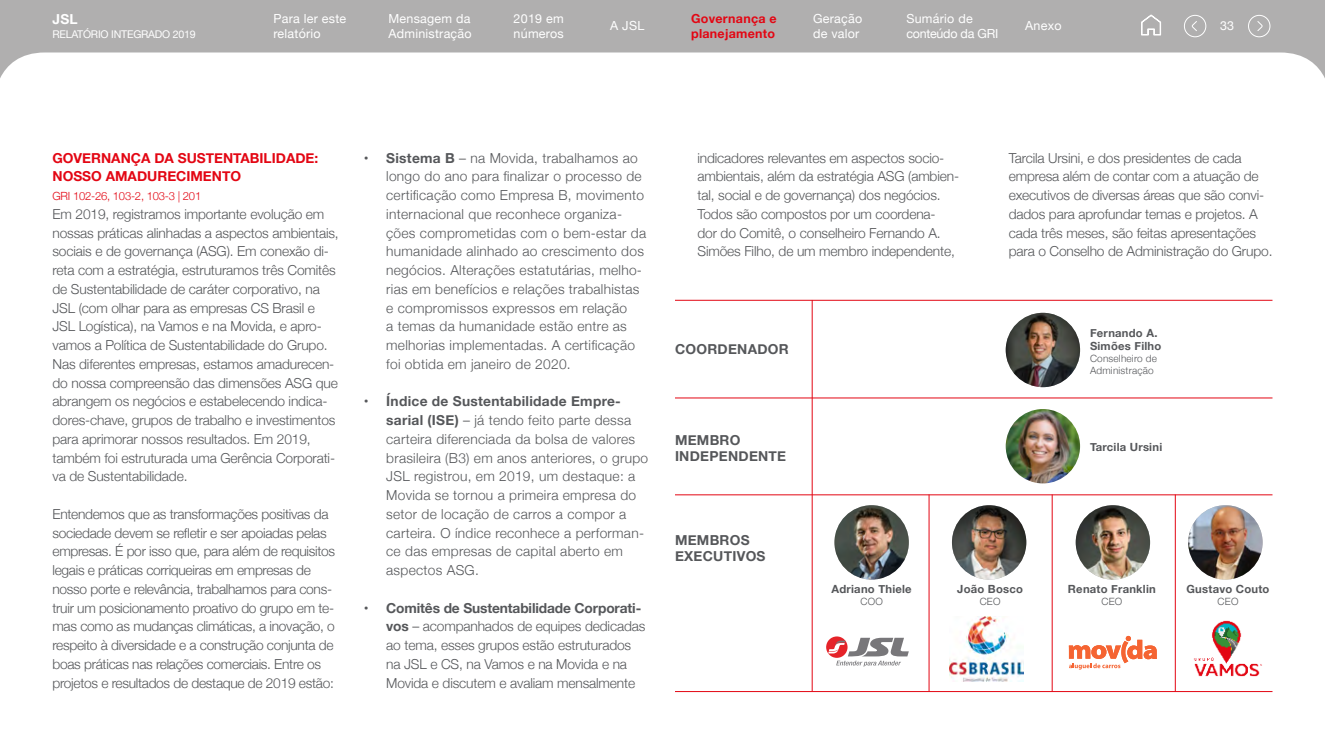
<style>
.page{position:relative;width:1325px;height:750px;background:#fff}
.page>*{position:absolute;margin:0;border:0;box-sizing:border-box;transform-origin:0 0}
.mancha_txt{font:300 13.75px/18.8px "Helvetica Neue";letter-spacing:-.01em;color:#55575a}
.mancha_txt-2{font:300 13.75px/18.8px "Helvetica Neue";letter-spacing:.02em;color:#55575a}
.t1{font:700 13.75px/18.8px "Helvetica Neue";color:#e30613}
.mancha_txt-3{font:700 13.75px/16.5px "Helvetica Neue";letter-spacing:.02em;color:#55575a}
.t2{font:700 13.75px "Helvetica Neue";color:#fff}
.t3{font:12.5px/15px "Helvetica Neue";letter-spacing:.02em;color:#fff}
.t4{font:700 12.5px/15px "Helvetica Neue";letter-spacing:.02em;color:#e30613}
.t5{font:12.5px/15px "Helvetica Neue";letter-spacing:-.02em;color:#fff}
.mancha_txt-4{font:700 11.25px/13.5px "Helvetica Neue";letter-spacing:.02em;color:#55575a}
.t6{font:300 11.25px "Helvetica Neue";letter-spacing:-.02em;color:#e30613}
.t7{font:10.62px "Helvetica Neue";letter-spacing:-.02em;color:#fff}
.mancha_txt-5{font:300 10px/12px "Helvetica Neue";letter-spacing:.02em;color:#55575a}
.s1{font-weight:700}
</style>
<div class="page">
<svg style="left:826px;top:636px;width:22px;height:22px"></svg>
<svg style="left:828px;top:638px;width:81px;height:29px"></svg>
<hr style="left:675px;top:495px;width:597px;height:1px;background:#e30613">
<hr style="left:929px;top:495px;width:1px;height:196px;background:#e30613">
<hr style="left:812px;top:300px;width:1px;height:391px;background:#e30613">
<hr style="left:1052px;top:495px;width:1px;height:196px;background:#e30613">
<hr style="left:1175px;top:495px;width:1px;height:196px;background:#e30613">
<img style="left:949px;top:617px;width:74px;height:64px">
<img style="left:1006px;top:313px;width:74px;height:74px;border-radius:37px">
<img style="left:1006px;top:409px;width:74px;height:74px;border-radius:37px">
<hr style="left:675px;top:398px;width:597px;height:1px;background:#e30613">
<hr style="left:675px;top:691px;width:597px;height:1px;background:#e30613">
<hr style="left:675px;top:300px;width:597px;height:1px;background:#e30613">
<img style="left:1188px;top:505px;width:75px;height:75px;border-radius:37px">
<img style="left:834px;top:505px;width:75px;height:75px;border-radius:37px">
<img style="left:952px;top:505px;width:74px;height:75px;border-radius:37px">
<img style="left:1076px;top:505px;width:74px;height:75px;border-radius:37px">
<img style="left:1193px;top:620px;width:69px;height:57px">
<svg style="left:1069px;top:636px;width:88px;height:34px"></svg>
<svg style="left:0;top:0;width:1325px;height:78px;fill:#b0afaf"></svg>
<div style="left:1184px;top:15px;width:22px;height:22px;border:1px solid #fff;border-radius:50%"></div>
<svg style="left:1191px;top:20px;width:7px;height:12px"></svg>
<div style="left:1248px;top:15px;width:22px;height:22px;border:1px solid #fff;border-radius:50%"></div>
<svg style="left:1257px;top:20px;width:6px;height:12px"></svg>
<svg style="left:1141px;top:15px;width:20px;height:20px"></svg>
<p class="t2" style="left:52px;top:9px;width:27px">JSL</p>
<p class="t7" style="left:52px;top:26px;width:145px">RELATÓRIO INTEGRADO 2019</p>
<p class="t4" style="left:691px;top:11px;width:87px">Governança e planejamento</p>
<p class="t3" style="left:813px;top:12px;width:51px">Geração de valor</p>
<p class="t5" style="left:906px;top:12px;width:93px">Sumário de conteúdo da GRI</p>
<p class="t3" style="left:1025px;top:19px;width:38px">Anexo</p>
<p class="t3" style="left:273px;top:12px;width:74px">Para ler este relatório</p>
<p class="t3" style="left:610px;top:19px;width:36px">A JSL</p>
<p class="t3" style="left:1220px;top:18px;width:15px">33</p>
<p class="t3" style="left:388px;top:12px;width:85px">Mensagem da<br>Administração</p>
<p class="t3" style="left:514px;top:12px;width:52px">2019 em números</p>
<p class="t1" style="left:52px;top:149px;width:267px">GOVERNANÇA DA SUSTENTABILIDADE:<br>NOSSO AMADURECIMENTO</p>
<p class="t6" style="left:52px;top:187px;width:150px">GRI 102-26, 103-2, 103-3 | 201</p>
<p class="mancha_txt" style="left:52px;top:203px;width:288px">Em 2019, registramos importante evolução em nossas práticas alinhadas a aspectos ambientais, sociais e de governança (ASG). Em conexão di&shy;reta com a estratégia, estruturamos três Comitês de Sustentabilidade de caráter corporativo, na JSL (com olhar para as empresas CS Brasil e JSL Logística), na Vamos e na Movida, e apro&shy;vamos a Política de Sustentabilidade do Grupo.<br>Nas diferentes empresas, estamos amadurecen&shy;do nossa compreensão das dimensões ASG que abrangem os negócios e estabelecendo indica&shy;dores-chave, grupos de trabalho e investimentos para aprimorar nossos resultados. Em 2019, também foi estruturada uma Gerência Corporati&shy;va de Sustentabilidade.</p>
<p class="mancha_txt" style="left:52px;top:503px;width:284px">Entendemos que as transformações positivas da sociedade devem se refletir e ser apoiadas pelas empresas. É por isso que, para além de requisitos legais e práticas corriqueiras em empresas de nosso porte e relevância, trabalhamos para cons&shy;truir um posicionamento proativo do grupo em te&shy;mas como as mudanças climáticas, a inovação, o respeito à diversidade e a construção conjunta de boas práticas nas relações comerciais. Entre os projetos e resultados de destaque de 2019 estão:</p>
<p class="mancha_txt-2" style="left:386px;top:147px;width:262px;text-indent:-22px"><span class="s1">• Sistema B</span> – na Movida, trabalhamos ao longo do ano para finalizar o processo de certificação como Empresa B, movimento internacional que reconhece organiza&shy;ções comprometidas com o bem-estar da humanidade alinhado ao crescimento dos negócios. Alterações estatutárias, melho&shy;rias em benefícios e relações trabalhistas e compromissos expressos em relação<br>a temas da humanidade estão entre as melhorias implementadas. A certificação foi obtida em janeiro de 2020.</p>
<p class="mancha_txt-2" style="left:386px;top:391px;width:263px;text-indent:-22px"><span class="s1">• Índice de Sustentabilidade Empre&shy;sarial (ISE)</span> – já tendo feito parte dessa carteira diferenciada da bolsa de valores brasileira (B3) em anos anteriores, o grupo JSL registrou, em 2019, um destaque: a Movida se tornou a primeira empresa do setor de locação de carros a compor a carteira. O índice reconhece a performan&shy;ce das empresas de capital aberto em aspectos ASG.</p>
<p class="mancha_txt" style="left:386px;top:597px;width:261px;text-indent:-22px"><span class="s1">• Comitês de Sustentabilidade Corporati&shy;vos</span> – acompanhados de equipes dedicadas ao tema, esses grupos estão estruturados na JSL e CS, na Vamos e na Movida e na Movida e discutem e avaliam mensalmente</p>
<p class="mancha_txt" style="left:698px;top:147px;width:263px">indicadores relevantes em aspectos socio&shy;ambientais, além da estratégia ASG (ambien&shy;tal, social e de governança) dos negócios.<br>Todos são compostos por um coordena-<br>dor do Comitê, o conselheiro Fernando A.<br>Simões Filho, de um membro independente,</p>
<p class="mancha_txt" style="left:1009px;top:147px;width:265px">Tarcila Ursini, e dos presidentes de cada empresa além de contar com a atuação de executivos de diversas áreas que são convi&shy;dados para aprofundar temas e projetos. A cada três meses, são feitas apresentações para o Conselho de Administração do Grupo.</p>
<p class="mancha_txt-3" style="left:675px;top:341px;width:115px">COORDENADOR</p>
<p class="mancha_txt-3" style="left:675px;top:432px;width:113px">MEMBRO<br>INDEPENDENTE</p>
<p class="mancha_txt-3" style="left:675px;top:532px;width:92px">MEMBROS<br>EXECUTIVOS</p>
<p class="mancha_txt-4" style="left:832px;top:583px;width:82px">Adriano Thiele</p>
<p class="mancha_txt-5" style="left:861px;top:595px;width:24px">COO</p>
<p class="mancha_txt-4" style="left:957px;top:583px;width:67px">João Bosco</p>
<p class="mancha_txt-5" style="left:980px;top:595px;width:22px">CEO</p>
<p class="mancha_txt-4" style="left:1090px;top:326px;width:73px">Fernando A.<br>Simões Filho</p>
<p class="mancha_txt-5" style="left:1090px;top:352px;width:69px">Conselheiro de<br>Administração</p>
<p class="mancha_txt-4" style="left:1090px;top:441px;width:74px">Tarcila Ursini</p>
<p class="mancha_txt-4" style="left:1068px;top:583px;width:89px">Renato Franklin</p>
<p class="mancha_txt-5" style="left:1102px;top:595px;width:22px">CEO</p>
<p class="mancha_txt-4" style="left:1187px;top:583px;width:84px">Gustavo Couto</p>
<p class="mancha_txt-5" style="left:1218px;top:595px;width:22px">CEO</p>
</div>
